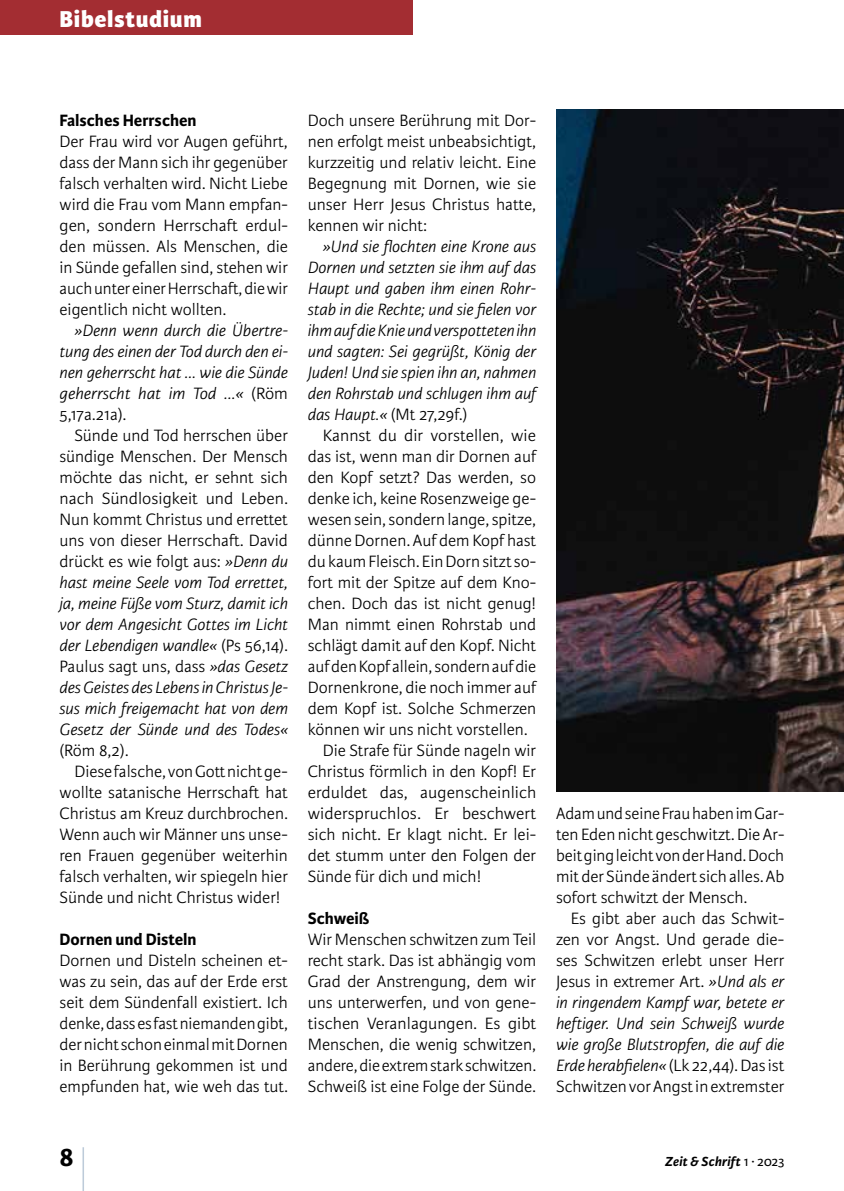
<style>
.page{position:relative;width:844px;height:1191px;background:#fff}
.page>*{position:absolute;margin:0;border:0;box-sizing:border-box;transform-origin:0 0}
.t1{font:300 59.5px "Karmina Sans Basic";color:#a0b4c9;scale:.29 1}
.t2{font:700 28px "Karmina Sans Basic";color:#000}
.t3{font:800 24.5px "Karmina Sans Basic";letter-spacing:.025em;color:#fff}
.t4{font:300 17.5px/21px "Karmina Sans Basic";color:#000;text-align:justify}
.t5{font:italic 300 17.5px/21px "Karmina Sans Basic";color:#000;text-align:justify}
.t6{font:700 17.5px "Karmina Sans Basic";color:#000}
.t7{font:italic 700 14px "Karmina Sans Basic";letter-spacing:.015em;color:#000}
.s1{font-style:normal}
.s2{font-style:italic}
.s3{font-weight:400;font-style:normal}
</style>
<div class="page">
<div style="left:0;top:0;width:412px;height:35px;background:#a32d32"></div>
<img style="left:556px;top:109px;width:287px;height:682px">
<h3 class="t3" style="left:60px;top:4px;width:144px">Bibelstudium</h3>
<p class="t6" style="left:60px;top:110px;width:138px">Falsches Herrschen</p>
<p class="t4" style="left:60px;top:131px;width:230px">Der Frau wird vor Augen geführt, dass der Mann sich ihr gegenüber falsch verhalten wird. Nicht Liebe wird die Frau vom Mann empfan&shy;gen, sondern Herrschaft erdul&shy;den müssen. Als Menschen, die in Sünde gefallen sind, stehen wir auch unter einer Herrschaft, die wir eigentlich nicht wollten.</p>
<p class="t5" style="left:60px;top:320px;width:230px;text-indent:15px">»Denn wenn durch die Übertre&shy;tung des einen der Tod durch den ei&shy;nen geherrscht hat … wie die Sünde geherrscht hat im Tod …« <span class="s1">(Röm 5,17a.21a).</span></p>
<p class="t5" style="left:60px;top:425px;width:230px;text-indent:15px"><span class="s1">Sünde und Tod herrschen über sündige Menschen. Der Mensch möchte das nicht, er sehnt sich nach Sündlosigkeit und Leben.<br>Nun kommt Christus und errettet uns von dieser Herrschaft. David drückt es wie folgt aus:</span> »Denn du hast meine Seele vom Tod errettet, ja, meine Füße vom Sturz, damit ich vor dem Angesicht Gottes im Licht der Lebendigen wandle« <span class="s1">(Ps 56,14).<br>Paulus sagt uns, dass</span> »das Gesetz des Geistes des Lebens in Christus Je&shy;sus mich freigemacht hat von dem Gesetz der Sünde und des Todes«</p>
<p class="t4" style="left:60px;top:740px;width:70px">(Röm 8,2).</p>
<p class="t4" style="left:74px;top:761px;width:215px">Diese falsche, von Gott nicht ge-</p>
<p class="t4" style="left:60px;top:782px;width:230px">wollte satanische Herrschaft hat</p>
<p class="t4" style="left:60px;top:803px;width:230px">Christus am Kreuz durchbrochen.</p>
<p class="t4" style="left:60px;top:824px;width:230px">Wenn auch wir Männer uns unse-</p>
<p class="t4" style="left:60px;top:845px;width:230px">ren Frauen gegenüber weiterhin</p>
<p class="t4" style="left:60px;top:866px;width:230px">falsch verhalten, wir spiegeln hier</p>
<p class="t4" style="left:60px;top:887px;width:222px">Sünde und nicht Christus wider!</p>
<p class="t6" style="left:60px;top:929px;width:138px">Dornen und Disteln</p>
<p class="t4" style="left:60px;top:950px;width:230px">Dornen und Disteln scheinen et&shy;was zu sein, das auf der Erde erst seit dem Sündenfall existiert. Ich denke, dass es fast niemanden gibt, der nicht schon einmal mit Dornen in Berührung gekommen ist und empfunden hat, wie weh das tut.</p>
<p class="t4" style="left:308px;top:110px;width:230px">Doch unsere Berührung mit Dor&shy;nen erfolgt meist unbeabsichtigt, kurzzeitig und relativ leicht. Eine Begegnung mit Dornen, wie sie unser Herr Jesus Christus hatte, kennen wir nicht:</p>
<p class="t5" style="left:308px;top:236px;width:230px;text-indent:15px">»Und sie flochten eine Krone aus Dornen und setzten sie ihm auf das Haupt und gaben ihm einen Rohr&shy;stab in die Rechte; und sie fielen vor ihm auf die Knie und verspotteten ihn und sagten: Sei gegrüßt, König der Juden! Und sie spien ihn an, nahmen den Rohrstab und schlugen ihm auf das Haupt.« <span class="s1">(Mt 27,29f.)</span></p>
<p class="t4" style="left:322px;top:425px;width:215px">Kannst du dir vorstellen, wie</p>
<p class="t4" style="left:308px;top:446px;width:230px">das ist, wenn man dir Dornen auf</p>
<p class="t4" style="left:308px;top:467px;width:230px">den Kopf setzt? Das werden, so</p>
<p class="t4" style="left:308px;top:488px;width:230px">denke ich, keine Rosenzweige ge-</p>
<p class="t4" style="left:308px;top:509px;width:230px">wesen sein, sondern lange, spitze,</p>
<p class="t4" style="left:308px;top:530px;width:230px">dünne Dornen. Auf dem Kopf hast</p>
<p class="t4" style="left:308px;top:551px;width:230px">du kaum Fleisch. Ein Dorn sitzt so-</p>
<p class="t4" style="left:308px;top:572px;width:230px">fort mit der Spitze auf dem Kno-</p>
<p class="t4" style="left:308px;top:593px;width:230px">chen. Doch das ist nicht genug!</p>
<p class="t4" style="left:308px;top:614px;width:230px">Man nimmt einen Rohrstab und</p>
<p class="t4" style="left:308px;top:635px;width:230px">schlägt damit auf den Kopf. Nicht</p>
<p class="t4" style="left:308px;top:656px;width:230px">auf den Kopf allein, sondern auf die</p>
<p class="t4" style="left:308px;top:677px;width:230px">Dornenkrone, die noch immer auf</p>
<p class="t4" style="left:308px;top:698px;width:230px">dem Kopf ist. Solche Schmerzen</p>
<p class="t4" style="left:308px;top:719px;width:221px">können wir uns nicht vorstellen.</p>
<p class="t4" style="left:322px;top:740px;width:215px">Die Strafe für Sünde nageln wir</p>
<p class="t4" style="left:308px;top:761px;width:230px">Christus förmlich in den Kopf! Er</p>
<p class="t4" style="left:308px;top:782px;width:230px">erduldet das, augenscheinlich</p>
<p class="t4" style="left:308px;top:803px;width:230px">widerspruchlos. Er beschwert</p>
<p class="t4" style="left:308px;top:824px;width:230px">sich nicht. Er klagt nicht. Er lei-</p>
<p class="t4" style="left:308px;top:845px;width:230px">det stumm unter den Folgen der</p>
<p class="t4" style="left:308px;top:866px;width:175px">Sünde für dich und mich!</p>
<p class="t6" style="left:308px;top:908px;width:63px">Schweiß</p>
<p class="t4" style="left:308px;top:929px;width:230px">Wir Menschen schwitzen zum Teil recht stark. Das ist abhängig vom Grad der Anstrengung, dem wir uns unterwerfen, und von gene&shy;tischen Veranlagungen. Es gibt Menschen, die wenig schwitzen, andere, die extrem stark schwitzen.<br>Schweiß ist eine Folge der Sünde.</p>
<p class="t4" style="left:556px;top:803px;width:230px">Adam und seine Frau haben im Gar&shy;ten Eden nicht geschwitzt. Die Ar&shy;beit ging leicht von der Hand. Doch mit der Sünde ändert sich alles. Ab sofort schwitzt der Mensch.</p>
<p class="t4" style="left:556px;top:908px;width:230px;text-indent:15px">Es gibt aber auch das Schwit&shy;zen vor Angst. Und gerade die&shy;ses Schwitzen erlebt unser Herr Jesus in extremer Art. <span class="s2">»Und als er in ringendem Kampf war, betete er heftiger. Und sein Schweiß wurde wie große Blutstropfen, die auf die Erde herabfielen«</span> (Lk 22,44). Das ist Schwitzen vor Angst in extremster</p>
<h2 class="t2" style="left:60px;top:1141px;width:16px">8</h2>
<h1 class="t1" style="left:81px;top:1140px;width:17px">|</h1>
<p class="t7" style="left:665px;top:1153px;width:121px">Zeit &amp; Schrift <span class="s3">1 ∙ 2023</span></p>
</div>
